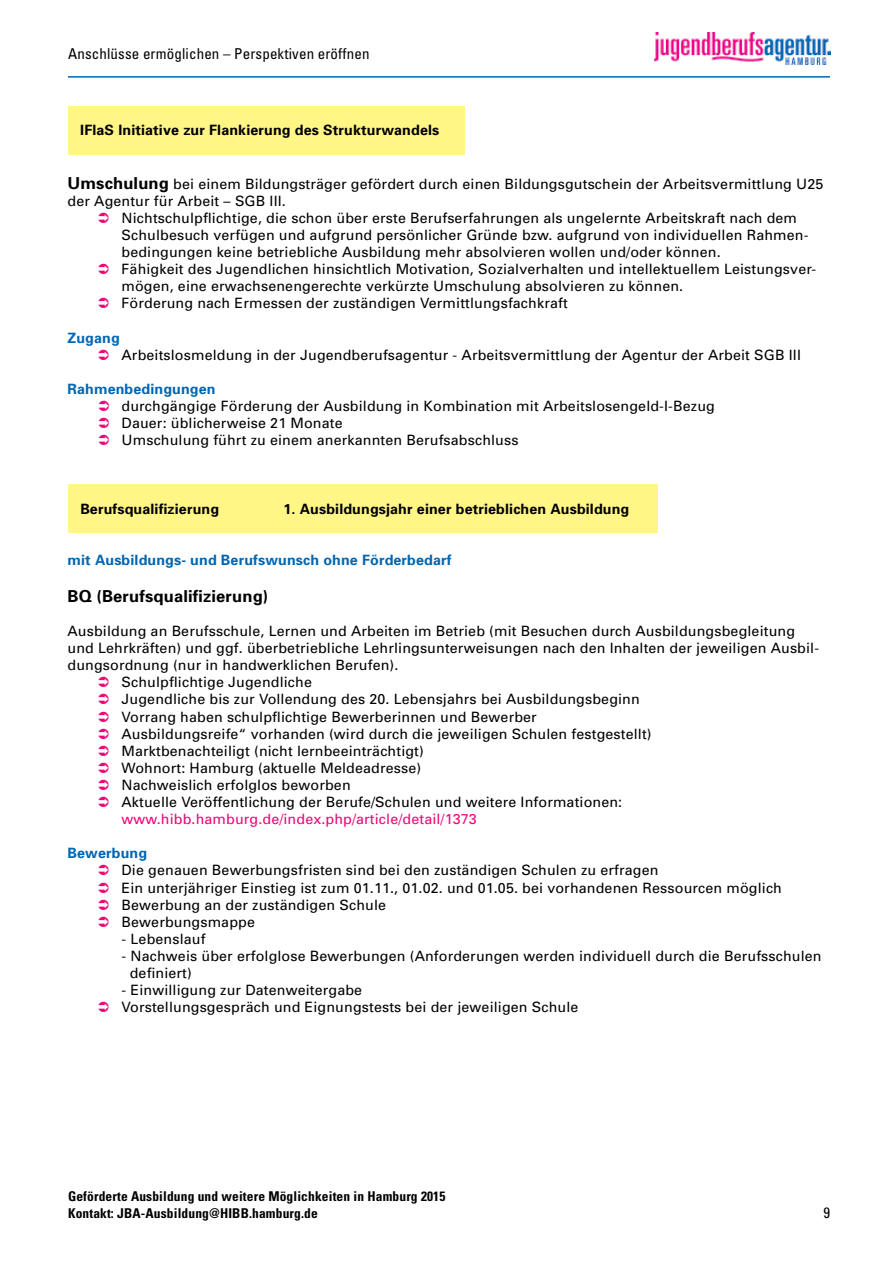
<style>
.page{position:relative;width:893px;height:1263px;background:#fff}
.page>*{position:absolute;margin:0;border:0;box-sizing:border-box;transform-origin:0 0}
.t1{font:700 16.5px "Univers";letter-spacing:.01em;color:#000}
.t2{font:condensed 15px "Univers";letter-spacing:.01em;color:#000}
.t3{font:14.25px/17.1px "Univers";letter-spacing:.01em;color:#000}
.t4{font:700 14.25px "Univers";letter-spacing:.01em;color:#000}
.t5{font:700 14.25px "Univers";letter-spacing:.01em;color:#0066b3}
.t6{font:14.25px "Univers";letter-spacing:.01em;color:#ed0677}
.t7{font:700 condensed 13.5px/16.2px "Univers";letter-spacing:.01em;color:#000}
.s1{font-weight:700;font-size:16.5px}
</style>
<div class="page">
<hr style="left:68px;top:76px;width:762px;height:2px;background:#0066b3">
<img style="left:655px;top:33px;width:175px;height:32px">
<div style="left:68px;top:484px;width:590px;height:49px;background:#fff685"></div>
<div style="left:68px;top:106px;width:397px;height:49px;background:#fff685"></div>
<p class="t2" style="left:68px;top:44px;width:303px">Anschlüsse ermöglichen – Perspektiven eröffnen</p>
<p class="t4" style="left:80px;top:121px;width:360px">IFlaS Initiative zur Flankierung des Strukturwandels</p>
<p class="t3" style="left:68px;top:175px;width:757px"><span class="s1">Umschulung</span> bei einem Bildungsträger gefördert durch einen Bildungsgutschein der Arbeitsvermittlung U25</p>
<p class="t3" style="left:68px;top:192px;width:220px">der Agentur für Arbeit – SGB III.</p>
<p class="t3" style="left:122px;top:209px;width:677px">Nichtschulpflichtige, die schon über erste Berufserfahrungen als ungelernte Arbeitskraft nach dem</p>
<p class="t3" style="left:122px;top:226px;width:688px">Schulbesuch verfügen und aufgrund persönlicher Gründe bzw. aufgrund von individuellen Rahmen-</p>
<p class="t3" style="left:122px;top:244px;width:601px">bedingungen keine betriebliche Ausbildung mehr absolvieren wollen und/oder können.</p>
<p class="t3" style="left:122px;top:261px;width:696px">Fähigkeit des Jugendlichen hinsichtlich Motivation, Sozialverhalten und intellektuellem Leistungsver-</p>
<p class="t3" style="left:122px;top:278px;width:563px">mögen, eine erwachsenengerechte verkürzte Umschulung absolvieren zu können.</p>
<p class="t3" style="left:122px;top:295px;width:448px">Förderung nach Ermessen der zuständigen Vermittlungsfachkraft</p>
<p class="t5" style="left:68px;top:329px;width:54px">Zugang</p>
<p class="t3" style="left:122px;top:346px;width:681px">Arbeitslosmeldung in der Jugendberufsagentur - Arbeitsvermittlung der Agentur der Arbeit SGB III</p>
<p class="t5" style="left:68px;top:380px;width:149px">Rahmenbedingungen</p>
<p class="t3" style="left:122px;top:397px;width:595px">durchgängige Förderung der Ausbildung in Kombination mit Arbeitslosengeld-I-Bezug<br>Dauer: üblicherweise 21 Monate<br>Umschulung führt zu einem anerkannten Berufsabschluss</p>
<p class="t4" style="left:80px;top:500px;width:140px">Berufsqualifizierung</p>
<p class="t4" style="left:284px;top:500px;width:347px">1. Ausbildungsjahr einer betrieblichen Ausbildung</p>
<p class="t5" style="left:68px;top:551px;width:386px">mit Ausbildungs- und Berufswunsch ohne Förderbedarf</p>
<p class="t1" style="left:68px;top:586px;width:202px">BQ (Berufsqualifizierung)</p>
<p class="t3" style="left:68px;top:622px;width:729px">Ausbildung an Berufsschule, Lernen und Arbeiten im Betrieb (mit Besuchen durch Ausbildungsbegleitung</p>
<p class="t3" style="left:68px;top:640px;width:753px">und Lehrkräften) und ggf. überbetriebliche Lehrlingsunterweisungen nach den Inhalten der jeweiligen Ausbil-</p>
<p class="t3" style="left:68px;top:657px;width:332px">dungsordnung (nur in handwerklichen Berufen).</p>
<p class="t3" style="left:122px;top:674px;width:192px">Schulpflichtige Jugendliche</p>
<p class="t3" style="left:122px;top:691px;width:520px">Jugendliche bis zur Vollendung des 20. Lebensjahrs bei Ausbildungsbeginn</p>
<p class="t3" style="left:122px;top:708px;width:417px">Vorrang haben schulpflichtige Bewerberinnen und Bewerber</p>
<p class="t3" style="left:122px;top:725px;width:532px">Ausbildungsreife“ vorhanden (wird durch die jeweiligen Schulen festgestellt)</p>
<p class="t3" style="left:122px;top:742px;width:304px">Marktbenachteiligt (nicht lernbeeinträchtigt)</p>
<p class="t3" style="left:122px;top:759px;width:301px">Wohnort: Hamburg (aktuelle Meldeadresse)</p>
<p class="t3" style="left:122px;top:776px;width:231px">Nachweislich erfolglos beworben</p>
<p class="t3" style="left:122px;top:793px;width:502px">Aktuelle Veröffentlichung der Berufe/Schulen und weitere Informationen:</p>
<p class="t6" style="left:122px;top:811px;width:357px">www.hibb.hamburg.de/index.php/article/detail/1373</p>
<p class="t5" style="left:68px;top:845px;width:81px">Bewerbung</p>
<p class="t3" style="left:122px;top:862px;width:662px">Die genauen Bewerbungsfristen sind bei den zuständigen Schulen zu erfragen<br>Ein unterjähriger Einstieg ist zum 01.11., 01.02. und 01.05. bei vorhandenen Ressourcen möglich Bewerbung an der zuständigen Schule<br>Bewerbungsmappe</p>
<p class="t3" style="left:122px;top:930px;width:85px">- Lebenslauf</p>
<p class="t3" style="left:130px;top:947px;width:693px;text-indent:-8px">- Nachweis über erfolglose Bewerbungen (Anforderungen werden individuell durch die Berufsschulen definiert)</p>
<p class="t3" style="left:122px;top:982px;width:458px">- Einwilligung zur Datenweitergabe<br>Vorstellungsgespräch und Eignungstests bei der jeweiligen Schule</p>
<p class="t7" style="left:68px;top:1188px;width:379px">Geförderte Ausbildung und weitere Möglichkeiten in Hamburg 2015<br>Kontakt: JBA-Ausbildung@HIBB.hamburg.de</p>
<p class="t2" style="left:823px;top:1203px;width:8px">9</p>
</div>
